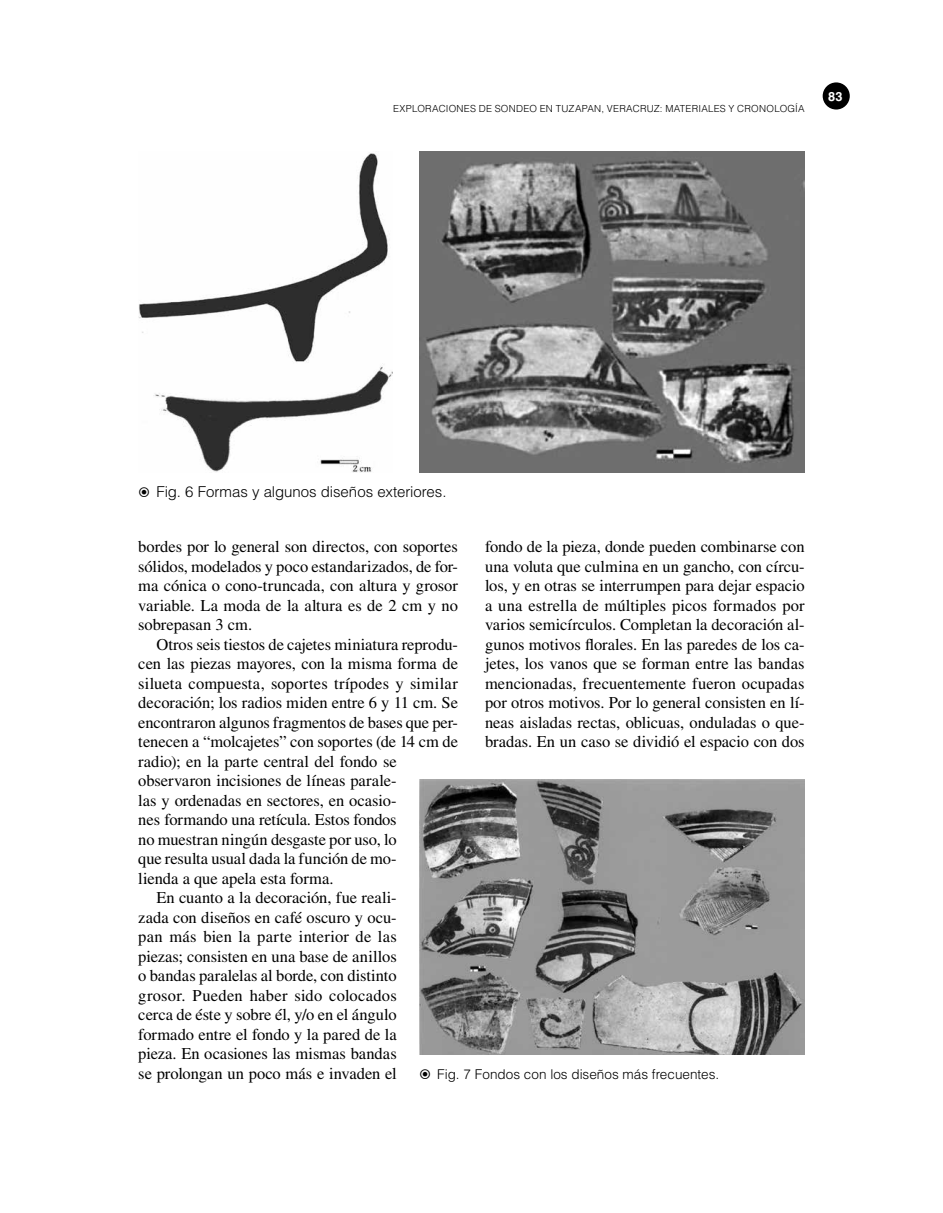
<style>
.page{position:relative;width:943px;height:1213px;background:#fff}
.page>*{position:absolute;margin:0;border:0;box-sizing:border-box;transform-origin:0 0}
.t1{font:16.5px/19.5px "Times LT Std";letter-spacing:-.005em;color:#000;text-align:justify}
.t2{font:16.5px "Times LT Std";letter-spacing:.015em;color:#000}
.t3{font:300 15px "Helvetica LT Std";color:#000}
.t4{font:300 13.5px "Helvetica LT Std";letter-spacing:.005em;color:#000}
.t5{font:700 12.75px "Helvetica LT Std";color:#fff}
.t6{font:300 9.75px "Helvetica LT Std";letter-spacing:.025em;color:#000}
</style>
<div class="page">
<div style="left:822px;top:82px;width:27px;height:27px;background:#000;border-radius:50%"></div>
<img style="left:138px;top:153px;width:254px;height:320px">
<img style="left:419px;top:152px;width:385px;height:321px">
<img style="left:419px;top:779px;width:385px;height:275px">
<p class="t6" style="left:393px;top:103px;width:413px">EXPLORACIONES DE SONDEO EN TUZAPAN, VERACRUZ: MATERIALES Y CRONOLOGÍA</p>
<p class="t5" style="left:828px;top:88px;width:16px">83</p>
<p class="t3" style="left:156px;top:482px;width:292px">Fig. 6 Formas y algunos diseños exteriores.</p>
<p class="t1" style="left:138px;top:536px;width:321px">bordes por lo general son directos, con soportes sólidos, modelados y poco estandarizados, de for&shy;ma cónica o cono-truncada, con altura y grosor variable. La moda de la altura es de 2 cm y no sobrepasan 3 cm.</p>
<p class="t1" style="left:156px;top:634px;width:303px">Otros seis tiestos de cajetes miniatura reprodu-</p>
<p class="t1" style="left:138px;top:653px;width:321px">cen las piezas mayores, con la misma forma de</p>
<p class="t2" style="left:138px;top:674px;width:321px">silueta compuesta, soportes trípodes y similar</p>
<p class="t1" style="left:138px;top:692px;width:321px">decoración; los radios miden entre 6 y 11 cm. Se</p>
<p class="t1" style="left:138px;top:712px;width:321px">encontraron algunos fragmentos de bases que per-</p>
<p class="t1" style="left:138px;top:731px;width:321px">tenecen a “molcajetes” con soportes (de 14 cm de</p>
<p class="t1" style="left:138px;top:751px;width:260px">radio); en la parte central del fondo se</p>
<p class="t1" style="left:138px;top:771px;width:260px">observaron incisiones de líneas parale-</p>
<p class="t1" style="left:138px;top:790px;width:260px">las y ordenadas en sectores, en ocasio-</p>
<p class="t1" style="left:138px;top:810px;width:260px">nes formando una retícula. Estos fondos</p>
<p class="t1" style="left:138px;top:829px;width:260px">no muestran ningún desgaste por uso, lo</p>
<p class="t1" style="left:138px;top:849px;width:260px">que resulta usual dada la función de mo-</p>
<p class="t1" style="left:138px;top:868px;width:197px">lienda a que apela esta forma.</p>
<p class="t1" style="left:156px;top:888px;width:242px">En cuanto a la decoración, fue reali-</p>
<p class="t1" style="left:138px;top:907px;width:260px">zada con diseños en café oscuro y ocu-</p>
<p class="t1" style="left:138px;top:927px;width:260px">pan más bien la parte interior de las</p>
<p class="t1" style="left:138px;top:946px;width:260px">piezas; consisten en una base de anillos</p>
<p class="t1" style="left:138px;top:966px;width:260px">o bandas paralelas al borde, con distinto</p>
<p class="t1" style="left:138px;top:985px;width:260px">grosor. Pueden haber sido colocados</p>
<p class="t1" style="left:138px;top:1005px;width:260px">cerca de éste y sobre él, y/o en el ángulo</p>
<p class="t1" style="left:138px;top:1024px;width:260px">formado entre el fondo y la pared de la</p>
<p class="t1" style="left:138px;top:1044px;width:260px">pieza. En ocasiones las mismas bandas</p>
<p class="t1" style="left:138px;top:1063px;width:260px">se prolongan un poco más e invaden el</p>
<p class="t1" style="left:485px;top:537px;width:321px">fondo de la pieza, donde pueden combinarse con una voluta que culmina en un gancho, con círcu&shy;los, y en otras se interrumpen para dejar espacio a una estrella de múltiples picos formados por varios semicírculos. Completan la decoración al&shy;gunos motivos florales. En las paredes de los ca&shy;jetes, los vanos que se forman entre las bandas mencionadas, frecuentemente fueron ocupadas por otros motivos. Por lo general consisten en lí&shy;neas aisladas rectas, oblicuas, onduladas o que&shy;bradas. En un caso se dividió el espacio con dos</p>
<p class="t4" style="left:437px;top:1066px;width:283px">Fig. 7 Fondos con los diseños más frecuentes.</p>
</div>
